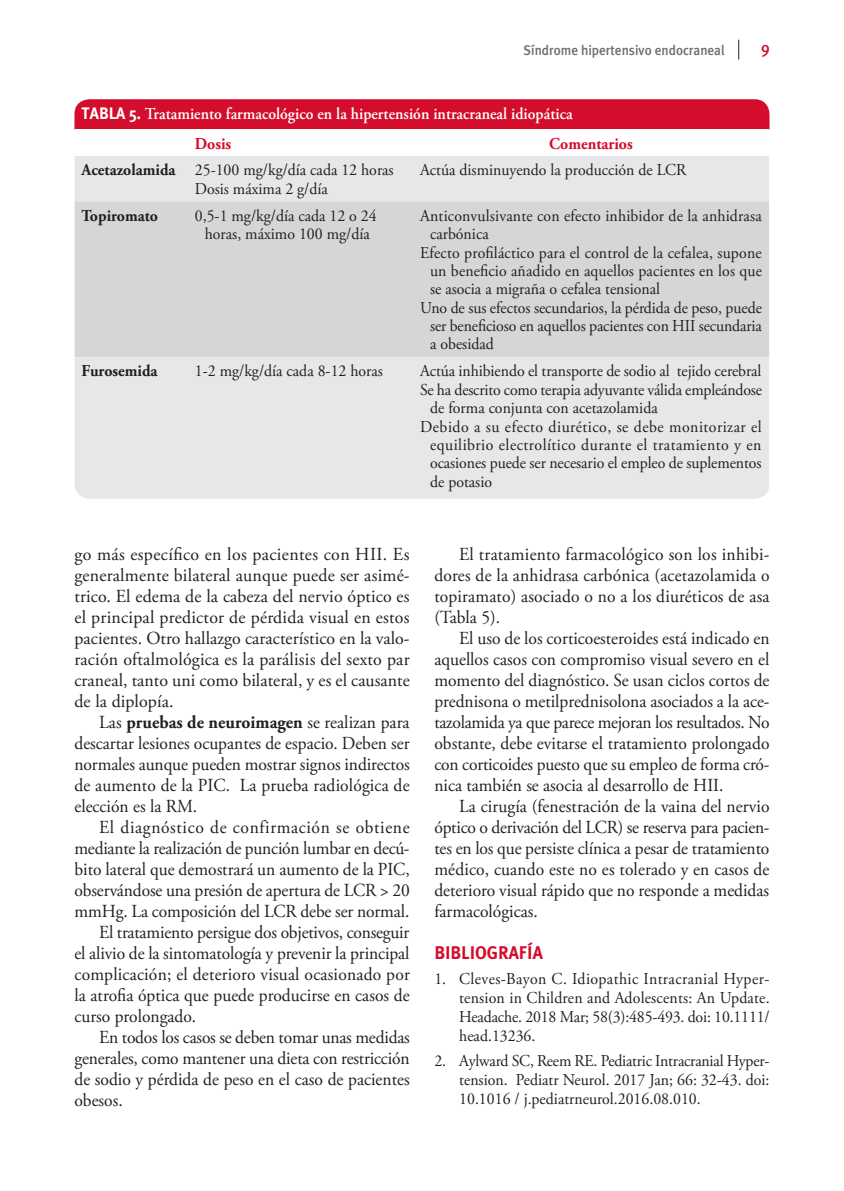
<style>
.page{position:relative;width:844px;height:1191px;background:#fff}
.page>*{position:absolute;margin:0;border:0;box-sizing:border-box;transform-origin:0 0}
.tx{font:18.38px/21px "Adobe Garamond Pro";color:#231f20;text-align:justify;scale:.95 1}
.tx-2{font:18.38px/21px "Adobe Garamond Pro";color:#231f20;text-align:justify}
.parr_1{font:700 18.38px "Meta Plus";color:#d30d2b;scale:.95 1}
.tx-3{font:16.62px/18.4px "Adobe Garamond Pro";color:#231f20;text-align:justify;scale:.95 1}
.biblio{font:16.62px/19.2px "Adobe Garamond Pro";color:#231f20;text-align:justify;scale:.95 1}
.tx-4{font:600 16.62px "Adobe Garamond Pro";color:#fff;scale:.95 1}
.tx-5{font:700 16.62px "Adobe Garamond Pro";color:#231f20;scale:.95 1}
.tabla_subt{font:700 16.62px "Adobe Garamond Pro";color:#d30d2b;scale:.95 1}
.t1{font:16.62px "Meta Plus Medium Caps";color:#d30d2b;scale:.95 1}
.t2{font:500 14px "Meta Plus";color:#6c6d70;scale:.95 1}
.s1{font-family:"Meta Plus";font-weight:700}
.s2{font-weight:700}
</style>
<div class="page">
<svg style="left:738px;top:40px;width:1px;height:20px"></svg>
<div style="left:74px;top:99px;width:695px;height:30px;background:#d30d2b"></div>
<div style="left:74px;top:156px;width:695px;height:343px;background:#e6e7e9"></div>
<div style="left:74px;top:201px;width:695px;height:156px;background:#d5d6d8"></div>
<p class="t2" style="left:523px;top:42px;width:213px">Síndrome hipertensivo endocraneal</p>
<p class="t1" style="left:760px;top:41px;width:10px">9</p>
<p class="tx-4" style="left:82px;top:104px;width:518px"><span class="s1">TABLA 5.</span> Tratamiento farmacológico en la hipertensión intracraneal idiopática</p>
<p class="tabla_subt" style="left:195px;top:134px;width:40px">Dosis</p>
<p class="tabla_subt" style="left:549px;top:134px;width:89px">Comentarios</p>
<p class="tx-5" style="left:82px;top:160px;width:100px">Acetazolamida</p>
<p class="tx-3" style="left:195px;top:162px;width:211px">25-100 mg/kg/día cada 12 horas</p>
<p class="tx-3" style="left:195px;top:180px;width:141px">Dosis máxima 2 g/día</p>
<p class="tx-3" style="left:420px;top:162px;width:282px">Actúa disminuyendo la producción de LCR</p>
<p class="tx-5" style="left:82px;top:206px;width:82px">Topiromato</p>
<p class="tx-3" style="left:195px;top:207px;width:193px;text-align:center">0,5-1 mg/kg/día cada 12 o 24 horas, máximo 100 mg/día</p>
<p class="tx-3" style="left:430px;top:207px;width:350px;text-indent:-10px">Anticonvulsivante con efecto inhibidor de la anhidrasa carbónica</p>
<p class="tx-3" style="left:430px;top:244px;width:351px;text-indent:-10px">Efecto profiláctico para el control de la cefalea, supone un beneficio añadido en aquellos pacientes en los que se asocia a migraña o cefalea tensional</p>
<p class="tx-3" style="left:430px;top:299px;width:351px;text-indent:-10px">Uno de sus efectos secundarios, la pérdida de peso, puede ser beneficioso en aquellos pacientes con HII secundaria a obesidad</p>
<p class="tx-5" style="left:82px;top:361px;width:81px">Furosemida</p>
<p class="tx-3" style="left:195px;top:362px;width:199px">1-2 mg/kg/día cada 8-12 horas</p>
<p class="tx-3" style="left:420px;top:362px;width:360px">Actúa inhibiendo el transporte de sodio al tejido cerebral</p>
<p class="tx-3" style="left:430px;top:381px;width:351px;text-indent:-10px">Se ha descrito como terapia adyuvante válida empleándose de forma conjunta con acetazolamida</p>
<p class="tx-3" style="left:430px;top:418px;width:350px;text-indent:-10px">Debido a su efecto diurético, se debe monitorizar el equilibrio electrolítico durante el tratamiento y en ocasiones puede ser necesario el empleo de suplementos de potasio</p>
<p class="tx-2" style="left:74px;top:544px;width:337px">go más específico en los pacientes con HII. Es generalmente bilateral aunque puede ser asimé&shy;trico. El edema de la cabeza del nervio óptico es el principal predictor de pérdida visual en estos pacientes. Otro hallazgo característico en la valo&shy;ración oftalmológica es la parálisis del sexto par craneal, tanto uni como bilateral, y es el causante de la diplopía.</p>
<p class="tx" style="left:74px;top:712px;width:354px;text-indent:25px">Las <span class="s2">pruebas de neuroimagen</span> se realizan para descartar lesiones ocupantes de espacio. Deben ser normales aunque pueden mostrar signos indirectos de aumento de la PIC. La prueba radiológica de elección es la RM.</p>
<p class="tx" style="left:74px;top:817px;width:354px;text-indent:25px">El diagnóstico de confirmación se obtiene mediante la realización de punción lumbar en decú&shy;bito lateral que demostrará un aumento de la PIC, observándose una presión de apertura de LCR &gt; 20 mmHg. La composición del LCR debe ser normal.</p>
<p class="tx" style="left:74px;top:922px;width:354px;text-indent:25px">El tratamiento persigue dos objetivos, conseguir el alivio de la sintomatología y prevenir la principal complicación; el deterioro visual ocasionado por la atrofia óptica que puede producirse en casos de curso prolongado.</p>
<p class="tx" style="left:74px;top:1027px;width:354px;text-indent:25px">En todos los casos se deben tomar unas medidas generales, como mantener una dieta con restricción de sodio y pérdida de peso en el caso de pacientes obesos.</p>
<p class="tx" style="left:434px;top:544px;width:354px;text-indent:25px">El tratamiento farmacológico son los inhibi&shy;dores de la anhidrasa carbónica (acetazolamida o topiramato) asociado o no a los diuréticos de asa (Tabla 5).</p>
<p class="tx" style="left:434px;top:628px;width:354px;text-indent:25px">El uso de los corticoesteroides está indicado en aquellos casos con compromiso visual severo en el momento del diagnóstico. Se usan ciclos cortos de prednisona o metilprednisolona asociados a la ace&shy;tazolamida ya que parece mejoran los resultados. No obstante, debe evitarse el tratamiento prolongado con corticoides puesto que su empleo de forma cró&shy;nica también se asocia al desarrollo de HII.</p>
<p class="tx" style="left:434px;top:796px;width:354px;text-indent:25px">La cirugía (fenestración de la vaina del nervio óptico o derivación del LCR) se reserva para pacien&shy;tes en los que persiste clínica a pesar de tratamiento médico, cuando este no es tolerado y en casos de deterioro visual rápido que no responde a medidas farmacológicas.</p>
<p class="parr_1" style="left:434px;top:942px;width:116px">BIBLIOGRAFÍA</p>
<p class="biblio" style="left:459px;top:969px;width:328px;text-indent:-25px">1. Cleves-Bayon C. Idiopathic Intracranial Hyper&shy;tension in Children and Adolescents: An Update.<br>Headache. 2018 Mar; 58(3):485-493. doi: 10.1111/ head.13236.</p>
<p class="biblio" style="left:459px;top:1051px;width:328px;text-indent:-25px">2. Aylward SC, Reem RE. Pediatric Intracranial Hyper&shy;tension. Pediatr Neurol. 2017 Jan; 66: 32-43. doi:<br>10.1016 / j.pediatrneurol.2016.08.010.</p>
</div>
